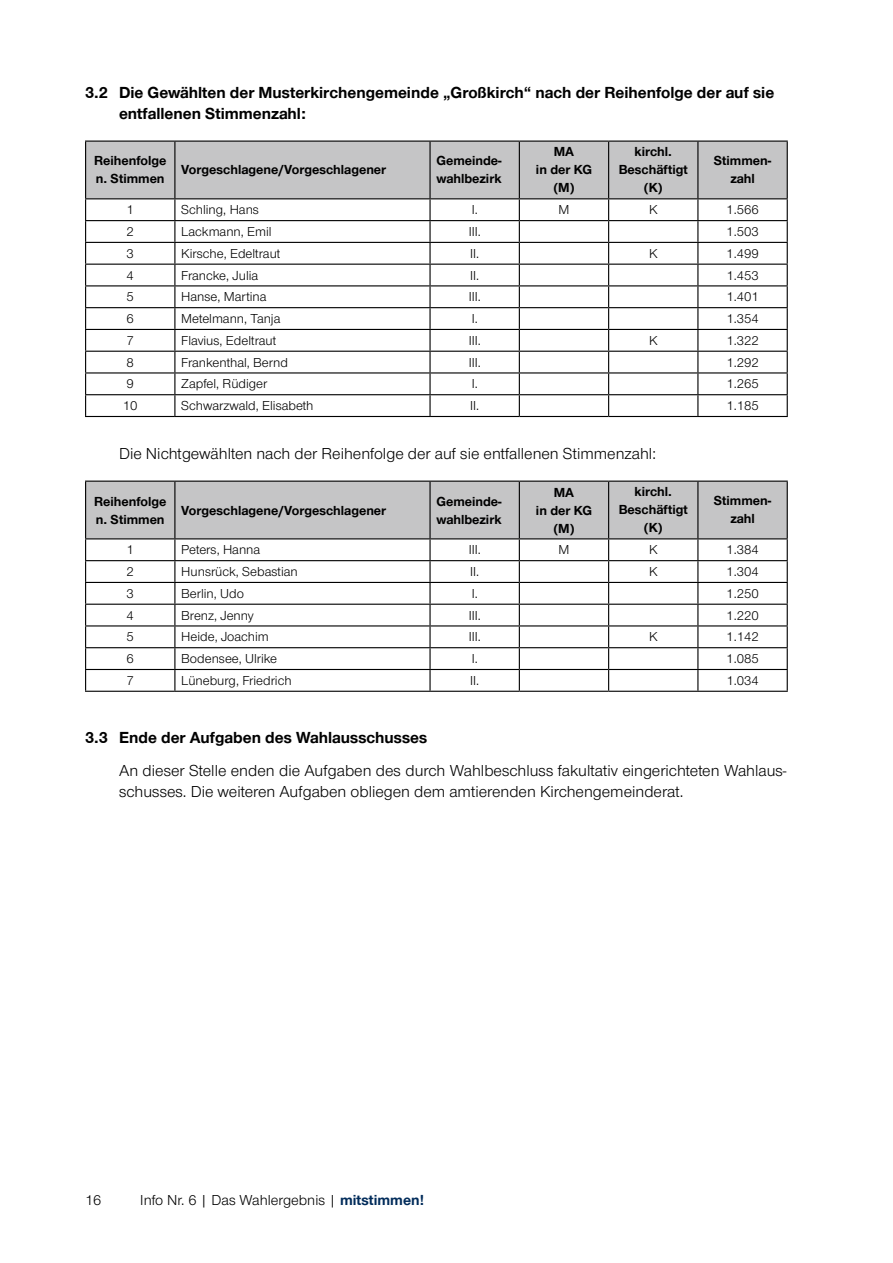
<style>
.page{position:relative;width:893px;height:1263px;background:#fff}
.page>*{position:absolute;margin:0;border:0;box-sizing:border-box;transform-origin:0 0}
.t1{font:16.5px/21px "Nordelbica";color:#000}
.t2{font:700 16.5px/21px "Nordelbica";color:#000}
.t3{font:15px "Nordelbica";color:#000}
.t4{font:13.5px "Nordelbica";color:#000}
.t5{font:700 13.5px/18px "Nordelbica";color:#000;text-align:center}
.s1{font-weight:700;color:#002b5a}
</style>
<div class="page">
<hr style="left:85px;top:416px;width:90px;height:1px;background:#000">
<hr style="left:175px;top:416px;width:255px;height:1px;background:#000">
<hr style="left:430px;top:416px;width:89px;height:1px;background:#000">
<hr style="left:519px;top:416px;width:90px;height:1px;background:#000">
<hr style="left:609px;top:416px;width:89px;height:1px;background:#000">
<hr style="left:698px;top:416px;width:90px;height:1px;background:#000">
<svg style="left:85px;top:142px;width:703px;height:274px"></svg>
<hr style="left:85px;top:141px;width:90px;height:1px;background:#000">
<hr style="left:85px;top:142px;width:1px;height:56px;background:#000">
<hr style="left:175px;top:141px;width:255px;height:1px;background:#000">
<hr style="left:430px;top:141px;width:89px;height:1px;background:#000">
<hr style="left:519px;top:141px;width:90px;height:1px;background:#000">
<hr style="left:609px;top:141px;width:89px;height:1px;background:#000">
<hr style="left:698px;top:141px;width:90px;height:1px;background:#000">
<hr style="left:787px;top:142px;width:1px;height:56px;background:#000">
<hr style="left:85px;top:198px;width:90px;height:1px;background:#000">
<hr style="left:175px;top:198px;width:255px;height:1px;background:#000">
<hr style="left:430px;top:198px;width:89px;height:1px;background:#000">
<hr style="left:519px;top:198px;width:90px;height:1px;background:#000">
<hr style="left:609px;top:198px;width:89px;height:1px;background:#000">
<hr style="left:698px;top:198px;width:90px;height:1px;background:#000">
<hr style="left:85px;top:691px;width:90px;height:1px;background:#000">
<hr style="left:175px;top:691px;width:255px;height:1px;background:#000">
<hr style="left:430px;top:691px;width:89px;height:1px;background:#000">
<hr style="left:519px;top:691px;width:90px;height:1px;background:#000">
<hr style="left:609px;top:691px;width:89px;height:1px;background:#000">
<hr style="left:698px;top:691px;width:90px;height:1px;background:#000">
<svg style="left:85px;top:482px;width:703px;height:209px"></svg>
<hr style="left:85px;top:481px;width:90px;height:1px;background:#000">
<hr style="left:85px;top:482px;width:1px;height:56px;background:#000">
<hr style="left:175px;top:481px;width:255px;height:1px;background:#000">
<hr style="left:430px;top:481px;width:89px;height:1px;background:#000">
<hr style="left:519px;top:481px;width:90px;height:1px;background:#000">
<hr style="left:609px;top:481px;width:89px;height:1px;background:#000">
<hr style="left:698px;top:481px;width:90px;height:1px;background:#000">
<hr style="left:787px;top:482px;width:1px;height:56px;background:#000">
<hr style="left:85px;top:538px;width:90px;height:1px;background:#000">
<hr style="left:175px;top:538px;width:255px;height:1px;background:#000">
<hr style="left:430px;top:538px;width:89px;height:1px;background:#000">
<hr style="left:519px;top:538px;width:90px;height:1px;background:#000">
<hr style="left:609px;top:538px;width:89px;height:1px;background:#000">
<hr style="left:698px;top:538px;width:90px;height:1px;background:#000">
<p class="t2" style="left:119px;top:82px;width:657px;text-indent:-34px">3.2 Die Gewählten der Musterkirchengemeinde „Großkirch“ nach der Reihenfolge der auf sie entfallenen Stimmenzahl:</p>
<p class="t5" style="left:94px;top:152px;width:74px;text-align:left">Reihenfolge n. Stimmen</p>
<p class="t5" style="left:181px;top:161px;width:206px">Vorgeschlagene/Vorgeschlagener</p>
<p class="t5" style="left:436px;top:152px;width:67px;text-align:left">Gemeinde&shy;wahlbezirk</p>
<p class="t5" style="left:536px;top:143px;width:58px">MA<br>in der KG (M)</p>
<p class="t5" style="left:619px;top:143px;width:71px">kirchl.<br>Beschäftigt (K)</p>
<p class="t5" style="left:714px;top:152px;width:59px">Stimmen&shy;zahl</p>
<p class="t4" style="left:127px;top:202px;width:9px">1</p>
<p class="t4" style="left:181px;top:202px;width:79px">Schling, Hans</p>
<p class="t4" style="left:472px;top:202px;width:8px">I.</p>
<p class="t4" style="left:558px;top:202px;width:12px">M</p>
<p class="t4" style="left:649px;top:202px;width:10px">K</p>
<p class="t4" style="left:726px;top:202px;width:34px">1.566</p>
<p class="t4" style="left:127px;top:224px;width:9px">2</p>
<p class="t4" style="left:181px;top:224px;width:92px">Lackmann, Emil</p>
<p class="t4" style="left:469px;top:224px;width:14px">III.</p>
<p class="t4" style="left:726px;top:224px;width:34px">1.503</p>
<p class="t4" style="left:127px;top:246px;width:9px">3</p>
<p class="t4" style="left:181px;top:246px;width:101px">Kirsche, Edeltraut</p>
<p class="t4" style="left:470px;top:246px;width:11px">II.</p>
<p class="t4" style="left:649px;top:246px;width:10px">K</p>
<p class="t4" style="left:726px;top:246px;width:34px">1.499</p>
<p class="t4" style="left:127px;top:267px;width:9px">4</p>
<p class="t4" style="left:181px;top:267px;width:78px">Francke, Julia</p>
<p class="t4" style="left:470px;top:267px;width:11px">II.</p>
<p class="t4" style="left:726px;top:267px;width:34px">1.453</p>
<p class="t4" style="left:127px;top:289px;width:9px">5</p>
<p class="t4" style="left:181px;top:289px;width:87px">Hanse, Martina</p>
<p class="t4" style="left:469px;top:289px;width:14px">III.</p>
<p class="t4" style="left:726px;top:289px;width:34px">1.401</p>
<p class="t4" style="left:127px;top:311px;width:9px">6</p>
<p class="t4" style="left:181px;top:311px;width:101px">Metelmann, Tanja</p>
<p class="t4" style="left:472px;top:311px;width:8px">I.</p>
<p class="t4" style="left:726px;top:311px;width:34px">1.354</p>
<p class="t4" style="left:127px;top:333px;width:9px">7</p>
<p class="t4" style="left:181px;top:333px;width:97px">Flavius, Edeltraut</p>
<p class="t4" style="left:469px;top:333px;width:14px">III.</p>
<p class="t4" style="left:649px;top:333px;width:10px">K</p>
<p class="t4" style="left:726px;top:333px;width:34px">1.322</p>
<p class="t4" style="left:127px;top:354px;width:9px">8</p>
<p class="t4" style="left:181px;top:354px;width:108px">Frankenthal, Bernd</p>
<p class="t4" style="left:469px;top:354px;width:14px">III.</p>
<p class="t4" style="left:726px;top:354px;width:34px">1.292</p>
<p class="t4" style="left:127px;top:376px;width:9px">9</p>
<p class="t4" style="left:181px;top:376px;width:88px">Zapfel, Rüdiger</p>
<p class="t4" style="left:472px;top:376px;width:8px">I.</p>
<p class="t4" style="left:726px;top:376px;width:34px">1.265</p>
<p class="t4" style="left:123px;top:398px;width:16px">10</p>
<p class="t4" style="left:181px;top:398px;width:134px">Schwarzwald, Elisabeth</p>
<p class="t4" style="left:470px;top:398px;width:11px">II.</p>
<p class="t4" style="left:726px;top:398px;width:34px">1.185</p>
<p class="t1" style="left:119px;top:443px;width:539px">Die Nichtgewählten nach der Reihenfolge der auf sie entfallenen Stimmenzahl:</p>
<p class="t5" style="left:94px;top:492px;width:74px;text-align:left">Reihenfolge n. Stimmen</p>
<p class="t5" style="left:181px;top:501px;width:206px">Vorgeschlagene/Vorgeschlagener</p>
<p class="t5" style="left:436px;top:492px;width:67px;text-align:left">Gemeinde&shy;wahlbezirk</p>
<p class="t5" style="left:536px;top:483px;width:58px">MA<br>in der KG (M)</p>
<p class="t5" style="left:619px;top:483px;width:71px">kirchl.<br>Beschäftigt (K)</p>
<p class="t5" style="left:714px;top:492px;width:59px">Stimmen&shy;zahl</p>
<p class="t4" style="left:127px;top:542px;width:9px">1</p>
<p class="t4" style="left:181px;top:542px;width:80px">Peters, Hanna</p>
<p class="t4" style="left:469px;top:542px;width:14px">III.</p>
<p class="t4" style="left:558px;top:542px;width:12px">M</p>
<p class="t4" style="left:649px;top:542px;width:10px">K</p>
<p class="t4" style="left:726px;top:542px;width:34px">1.384</p>
<p class="t4" style="left:127px;top:564px;width:9px">2</p>
<p class="t4" style="left:181px;top:564px;width:118px">Hunsrück, Sebastian</p>
<p class="t4" style="left:470px;top:564px;width:11px">II.</p>
<p class="t4" style="left:649px;top:564px;width:10px">K</p>
<p class="t4" style="left:726px;top:564px;width:34px">1.304</p>
<p class="t4" style="left:127px;top:586px;width:9px">3</p>
<p class="t4" style="left:181px;top:586px;width:64px">Berlin, Udo</p>
<p class="t4" style="left:472px;top:586px;width:8px">I.</p>
<p class="t4" style="left:726px;top:586px;width:34px">1.250</p>
<p class="t4" style="left:127px;top:607px;width:9px">4</p>
<p class="t4" style="left:181px;top:607px;width:74px">Brenz, Jenny</p>
<p class="t4" style="left:469px;top:607px;width:14px">III.</p>
<p class="t4" style="left:726px;top:607px;width:34px">1.220</p>
<p class="t4" style="left:127px;top:629px;width:9px">5</p>
<p class="t4" style="left:181px;top:629px;width:89px">Heide, Joachim</p>
<p class="t4" style="left:469px;top:629px;width:14px">III.</p>
<p class="t4" style="left:649px;top:629px;width:10px">K</p>
<p class="t4" style="left:726px;top:629px;width:34px">1.142</p>
<p class="t4" style="left:127px;top:651px;width:9px">6</p>
<p class="t4" style="left:181px;top:651px;width:97px">Bodensee, Ulrike</p>
<p class="t4" style="left:472px;top:651px;width:8px">I.</p>
<p class="t4" style="left:726px;top:651px;width:34px">1.085</p>
<p class="t4" style="left:127px;top:673px;width:9px">7</p>
<p class="t4" style="left:181px;top:673px;width:112px">Lüneburg, Friedrich</p>
<p class="t4" style="left:470px;top:673px;width:11px">II.</p>
<p class="t4" style="left:726px;top:673px;width:34px">1.034</p>
<p class="t2" style="left:85px;top:726px;width:344px">3.3 Ende der Aufgaben des Wahlausschusses</p>
<p class="t1" style="left:119px;top:760px;width:669px">An dieser Stelle enden die Aufgaben des durch Wahlbeschluss fakultativ eingerichteten Wahlaus&shy;schusses. Die weiteren Aufgaben obliegen dem amtierenden Kirchengemeinderat.</p>
<p class="t3" style="left:85px;top:1191px;width:18px">16</p>
<p class="t3" style="left:140px;top:1192px;width:286px">Info Nr. 6 | Das Wahlergebnis | <span class="s1">mitstimmen!</span></p>
</div>
